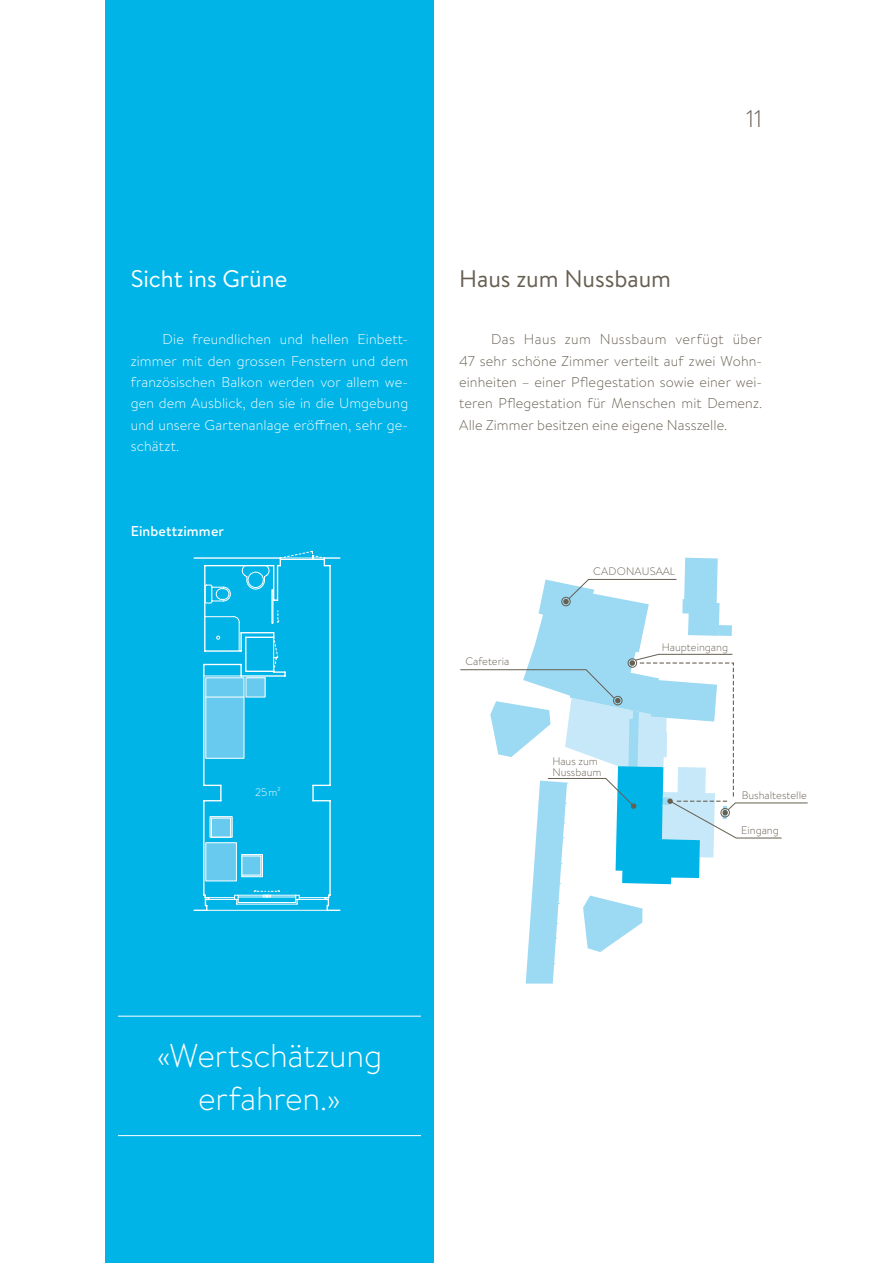
<style>
.page{position:relative;width:893px;height:1263px;background:#fff}
.page>*{position:absolute;margin:0;border:0;box-sizing:border-box;transform-origin:0 0}
.t1{font:300 33px/42.5px "Brandon Text";letter-spacing:-.005em;color:#fff;text-align:center}
.t2{font:24px "Brandon Text";letter-spacing:-.005em;color:#675f51}
.t3{font:24px "Brandon Text";color:#fff}
.t4{font:300 24px "Brandon Text";color:#675f51}
.t5{font:300 14.25px/21.3px "Brandon Text";letter-spacing:.01em;color:#675f51}
.t6{font:300 14.25px/21.3px "Brandon Text";letter-spacing:.01em;color:#fff;text-align:justify}
.t7{font:500 14.25px "Brandon Text";letter-spacing:.01em;color:#fff}
.t8{font:300 10.95px/10.9px "Brandon Text";color:#675f51}
.t9{font:300 10.95px "Brandon Text";letter-spacing:.02em;color:#675f51}
.t10{font:300 10.8px "Brandon Text";color:#fff}
</style>
<div class="page">
<div style="left:105px;top:0;width:329px;height:1263px;background:#00b4e7"></div>
<hr style="left:118px;top:1016px;width:303px;height:1px;background:#fff">
<hr style="left:118px;top:1135px;width:303px;height:1px;background:#fff">
<svg style="left:194px;top:551px;width:146px;height:360px"></svg>
<svg style="left:460px;top:558px;width:348px;height:425px"></svg>
<h2 class="t4" style="left:746px;top:103px;width:18px">11</h2>
<h2 class="t3" style="left:131px;top:262px;width:158px">Sicht ins Grüne</h2>
<h2 class="t2" style="left:459px;top:262px;width:213px">Haus zum Nussbaum</h2>
<p class="t6" style="left:131px;top:328px;width:279px;text-indent:32px">Die freundlichen und hellen Einbett&shy;zimmer mit den grossen Fenstern und dem französischen Balkon werden vor allem we&shy;gen dem Ausblick, den sie in die Umgebung und unsere Gartenanlage eröffnen, sehr ge&shy;schätzt.</p>
<p class="t5" style="left:459px;top:328px;width:304px;text-indent:32px">Das Haus zum Nussbaum verfügt über 47 sehr schöne Zimmer verteilt auf zwei Wohn&shy;einheiten – einer Pflegestation sowie einer wei&shy;teren Pflegestation für Menschen mit Demenz.<br>Alle Zimmer besitzen eine eigene Nasszelle.</p>
<p class="t7" style="left:131px;top:521px;width:95px">Einbettzimmer</p>
<p class="t9" style="left:593px;top:564px;width:84px">CADONAUSAAL</p>
<p class="t8" style="left:662px;top:641px;width:68px">Haupteingang</p>
<p class="t8" style="left:465px;top:656px;width:45px">Cafeteria</p>
<p class="t8" style="left:552px;top:755px;width:51px">Haus zum<br>Nussbaum</p>
<p class="t10" style="left:255px;top:785px;width:27px">25 m²</p>
<p class="t8" style="left:742px;top:789px;width:67px">Bushaltestelle</p>
<p class="t8" style="left:741px;top:824px;width:39px">Eingang</p>
<h1 class="t1" style="left:157px;top:1033px;width:227px">«Wertschätzung erfahren.»</h1>
</div>
